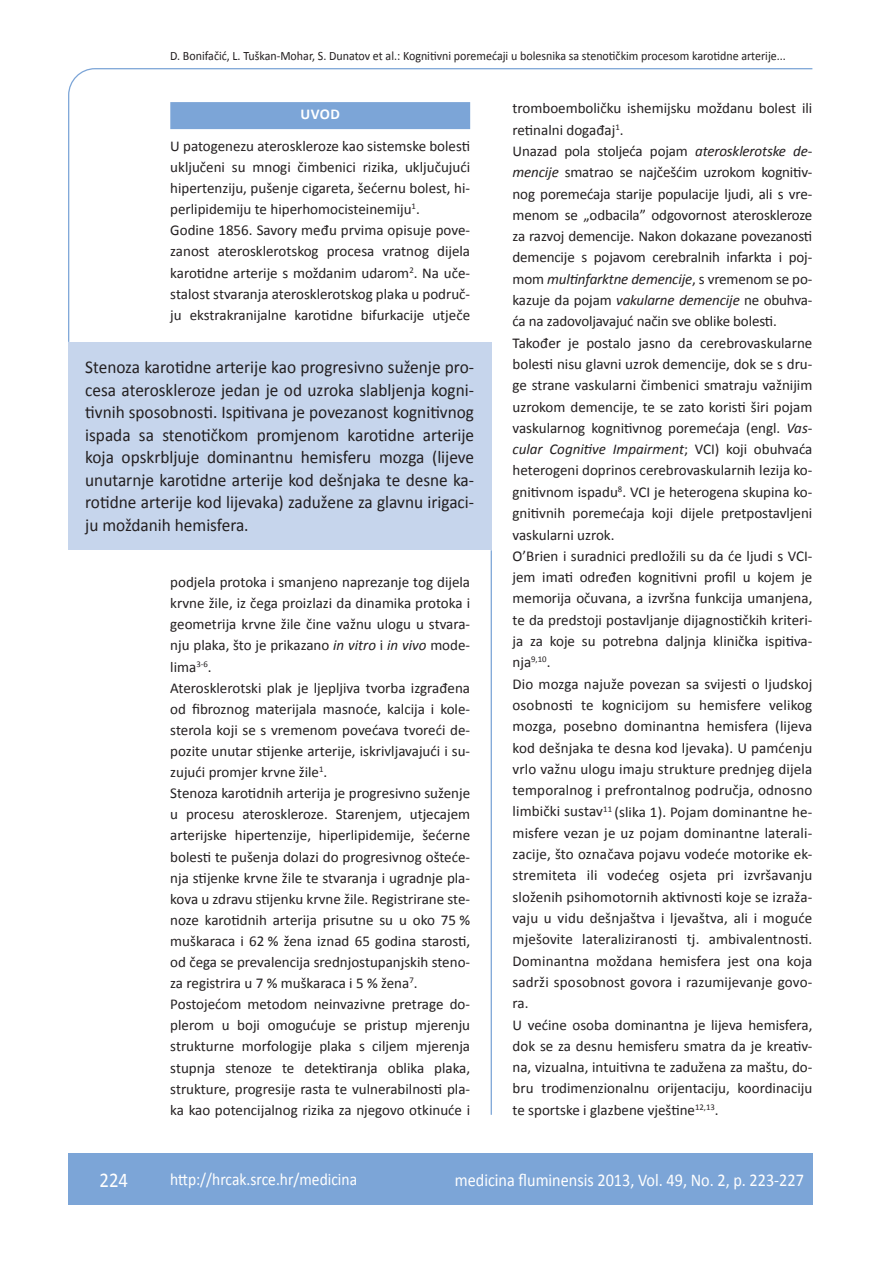
<style>
.page{position:relative;width:889px;height:1268px;background:#fff}
.page>*{position:absolute;margin:0;border:0;box-sizing:border-box;transform-origin:0 0}
.t1{font:21px "Calibri";color:#fff;scale:.9 1}
.t2{font:18px/22.5px "Calibri";color:#231f20;text-align:justify;scale:.96 1}
.t3{font:18px "Calibri";color:#fff;scale:.9 1}
.t4{font:17.25px "Calibri";color:#fff;scale:.9 1}
.t5{font:15px/21.3px "Calibri";color:#231f20}
.t6{font:700 15px "Calibri";color:#fff}
.t7{font:12.75px "Calibri";color:#231f20;scale:.94 1}
.s1{font-style:italic}
</style>
<div class="page">
<svg style="left:68px;top:68px;width:745px;height:275px"></svg>
<hr style="left:490px;top:550px;width:2px;height:564px;background:#7ca5d7">
<div style="left:68px;top:1152px;width:744px;height:51px;background:#7ca5d7"></div>
<div style="left:170px;top:102px;width:300px;height:27px;background:#7ca5d7"></div>
<div style="left:68px;top:342px;width:423px;height:208px;background:#c6d5ec"></div>
<p class="t7" style="left:170px;top:47px;width:656px">D. Bonifačić, L. Tuškan-Mohar, S. Dunatov et al.: Kognitivni poremećaji u bolesnika sa stenotičkim procesom karotidne arterije...</p>
<p class="t6" style="left:300px;top:105px;width:41px">UVOD</p>
<p class="t5" style="left:170px;top:135px;width:301px">U patogenezu ateroskleroze kao sistemske bolesti uključeni su mnogi čimbenici rizika, uključujući hipertenziju, pušenje cigareta, šećernu bolest, hi&shy;perlipidemiju te hiperhomocisteinemiju<sup>1</sup>.<br>Godine 1856. Savory među prvima opisuje pove&shy;zanost aterosklerotskog procesa vratnog dijela karotidne arterije s moždanim udarom<sup>2</sup>. Na uče&shy;stalost stvaranja aterosklerotskog plaka u područ&shy;ju ekstrakranijalne karotidne bifurkacije utječe</p>
<p class="t2" style="left:85px;top:355px;width:407px">Stenoza karotidne arterije kao progresivno suženje pro&shy;cesa ateroskleroze jedan je od uzroka slabljenja kogni&shy;tivnih sposobnosti. Ispitivana je povezanost kognitivnog ispada sa stenotičkom promjenom karotidne arterije koja opskrbljuje dominantnu hemisferu mozga (lijeve unutarnje karotidne arterije kod dešnjaka te desne ka&shy;rotidne arterije kod lijevaka) zadužene za glavnu irigaci&shy;ju moždanih hemisfera.</p>
<p class="t5" style="left:170px;top:570px;width:301px">podjela protoka i smanjeno naprezanje tog dijela krvne žile, iz čega proizlazi da dinamika protoka i geometrija krvne žile čine važnu ulogu u stvara&shy;nju plaka, što je prikazano <span class="s1">in vitro</span> i <span class="s1">in vivo</span> mode&shy;lima<sup>3-6</sup>.<br>Aterosklerotski plak je ljepljiva tvorba izgrađena od fibroznog materijala masnoće, kalcija i kole&shy;sterola koji se s vremenom povećava tvoreći de&shy;pozite unutar stijenke arterije, iskrivljavajući i su&shy;zujući promjer krvne žile<sup>1</sup>.<br>Stenoza karotidnih arterija je progresivno suženje u procesu ateroskleroze. Starenjem, utjecajem arterijske hipertenzije, hiperlipidemije, šećerne bolesti te pušenja dolazi do progresivnog ošteće&shy;nja stijenke krvne žile te stvaranja i ugradnje pla&shy;kova u zdravu stijenku krvne žile. Registrirane ste&shy;noze karotidnih arterija prisutne su u oko 75 % muškaraca i 62 % žena iznad 65 godina starosti, od čega se prevalencija srednjostupanjskih steno&shy;za registrira u 7 % muškaraca i 5 % žena<sup>7</sup>.<br>Postojećom metodom neinvazivne pretrage do&shy;plerom u boji omogućuje se pristup mjerenju strukturne morfologije plaka s ciljem mjerenja stupnja stenoze te detektiranja oblika plaka, strukture, progresije rasta te vulnerabilnosti pla&shy;ka kao potencijalnog rizika za njegovo otkinuće i</p>
<p class="t5" style="left:512px;top:97px;width:301px">tromboemboličku ishemijsku moždanu bolest ili retinalni događaj<sup>1</sup>.<br>Unazad pola stoljeća pojam <span class="s1">aterosklerotske de&shy;mencije</span> smatrao se najčešćim uzrokom kognitiv&shy;nog poremećaja starije populacije ljudi, ali s vre&shy;menom se „odbacila” odgovornost ateroskleroze za razvoj demencije. Nakon dokazane povezanosti demencije s pojavom cerebralnih infarkta i poj&shy;mom <span class="s1">multinfarktne demencije</span>, s vremenom se po&shy;kazuje da pojam <span class="s1">vakularne demencije</span> ne obuhva&shy;ća na zadovoljavajuć način sve oblike bolesti.<br>Također je postalo jasno da cerebrovaskularne bolesti nisu glavni uzrok demencije, dok se s dru&shy;ge strane vaskularni čimbenici smatraju važnijim uzrokom demencije, te se zato koristi širi pojam vaskularnog kognitivnog poremećaja (engl. <span class="s1">Vas&shy;cular Cognitive Impairment</span>; VCI) koji obuhvaća heterogeni doprinos cerebrovaskularnih lezija ko&shy;gnitivnom ispadu<sup>8</sup>. VCI je heterogena skupina ko&shy;gnitivnih poremećaja koji dijele pretpostavljeni vaskularni uzrok.<br>O’Brien i suradnici predložili su da će ljudi s VCI&shy;jem imati određen kognitivni profil u kojem je memorija očuvana, a izvršna funkcija umanjena, te da predstoji postavljanje dijagnostičkih kriteri&shy;ja za koje su potrebna daljnja klinička ispitiva&shy;nja<sup>9,10</sup>.<br>Dio mozga najuže povezan sa svijesti o ljudskoj osobnosti te kognicijom su hemisfere velikog mozga, posebno dominantna hemisfera (lijeva kod dešnjaka te desna kod ljevaka). U pamćenju vrlo važnu ulogu imaju strukture prednjeg dijela temporalnog i prefrontalnog područja, odnosno limbički sustav<sup>11</sup> (slika 1). Pojam dominantne he&shy;misfere vezan je uz pojam dominantne laterali&shy;zacije, što označava pojavu vodeće motorike ek&shy;stremiteta ili vodećeg osjeta pri izvršavanju složenih psihomotornih aktivnosti koje se izraža&shy;vaju u vidu dešnjaštva i ljevaštva, ali i moguće mješovite lateraliziranosti tj. ambivalentnosti.<br>Dominantna moždana hemisfera jest ona koja sadrži sposobnost govora i razumijevanje govo&shy;ra.<br>U većine osoba dominantna je lijeva hemisfera, dok se za desnu hemisferu smatra da je kreativ&shy;na, vizualna, intuitivna te zadužena za maštu, do&shy;bru trodimenzionalnu orijentaciju, koordinaciju te sportske i glazbene vještine<sup>12,13</sup>.</p>
<h1 class="t1" style="left:99px;top:1166px;width:33px">224</h1>
<p class="t4" style="left:170px;top:1167px;width:209px">http://hrcak.srce.hr/medicina</p>
<p class="t3" style="left:455px;top:1168px;width:389px">medicina fluminensis 2013, Vol. 49, No. 2, p. 223-227</p>
</div>
